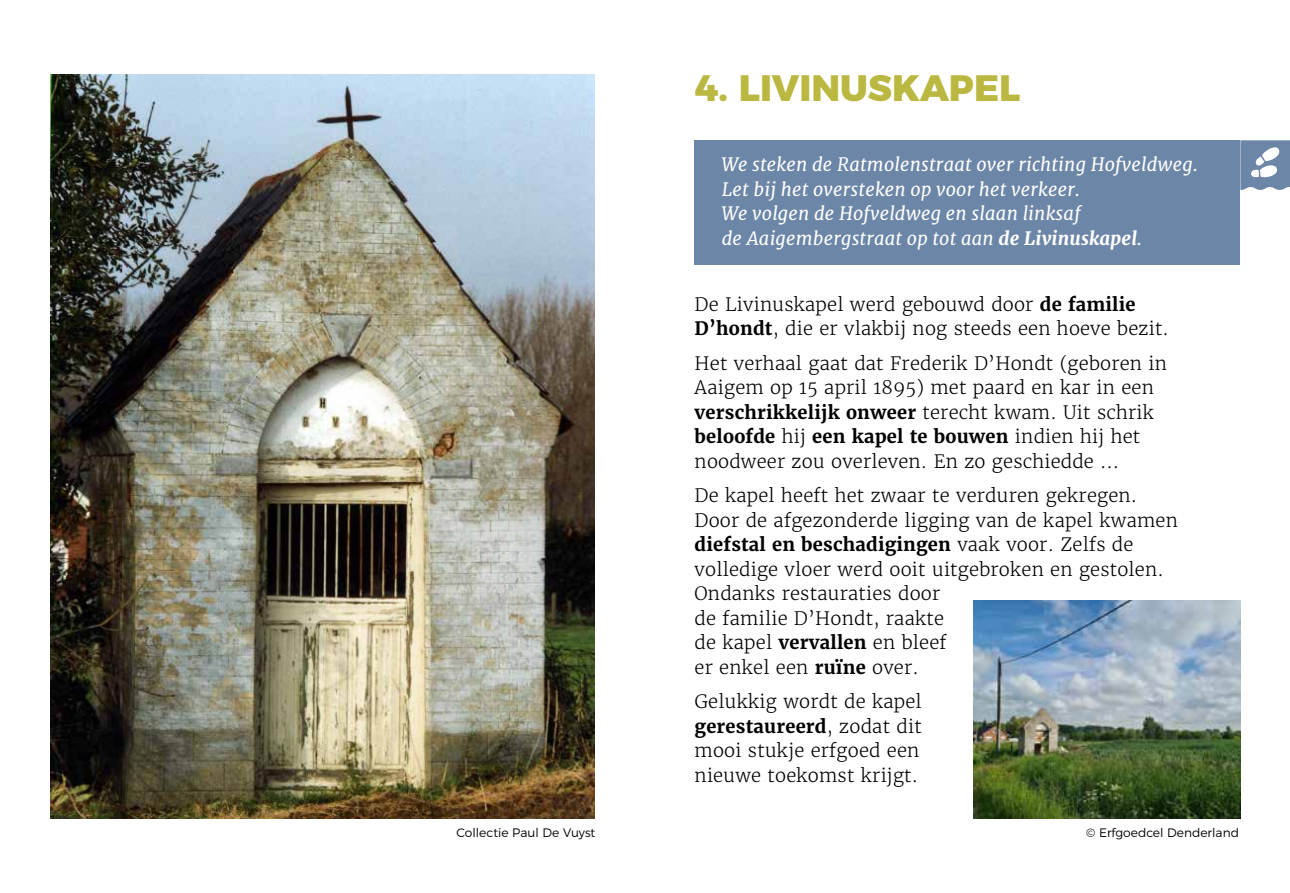
<style>
.page{position:relative;width:1290px;height:893px;background:#fff}
.page>*{position:absolute;margin:0;border:0;box-sizing:border-box;transform-origin:0 0}
.t1{font:800 36.75px "Montserrat";color:#bab840}
.t2{font:300 18.38px/24.5px "Merriweather";letter-spacing:.01em;color:#000}
.t3{font:italic 18.38px/24.5px "Merriweather";letter-spacing:.01em;color:#fff}
.t4{font:300 12.25px "Montserrat";color:#000}
.s1{font-weight:800}
.s2{font-weight:700}
</style>
<div class="page">
<div style="left:694px;top:140px;width:546px;height:124px;background:#6c86a7"></div>
<img style="left:50px;top:74px;width:544px;height:745px">
<img style="left:974px;top:600px;width:266px;height:219px">
<svg style="left:1240px;top:140px;width:50px;height:50px"></svg>
<h1 class="t1" style="left:694px;top:58px;width:327px">4. LIVINUSKAPEL</h1>
<p class="t3" style="left:722px;top:152px;width:477px">We steken de Ratmolenstraat over richting Hofveldweg.<br>Let bij het oversteken op voor het verkeer.<br>We volgen de Hofveldweg en slaan linksaf<br>de Aaigembergstraat op tot aan <span class="s1">de Livinuskapel</span>.</p>
<p class="t2" style="left:694px;top:292px;width:476px">De Livinuskapel werd gebouwd door <span class="s2">de familie<br>D’hondt</span>, die er vlakbij nog steeds een hoeve bezit.</p>
<p class="t2" style="left:694px;top:351px;width:474px">Het verhaal gaat dat Frederik D’Hondt (geboren in Aaigem op 15 april 1895) met paard en kar in een <span class="s2">verschrikkelijk onweer</span> terecht kwam. Uit schrik <span class="s2">beloofde</span> hij <span class="s2">een kapel te bouwen</span> indien hij het noodweer zou overleven. En zo geschiedde …</p>
<p class="t2" style="left:694px;top:483px;width:485px">De kapel heeft het zwaar te verduren gekregen.<br>Door de afgezonderde ligging van de kapel kwamen <span class="s2">diefstal en beschadigingen</span> vaak voor. Zelfs de volledige vloer werd ooit uitgebroken en gestolen.<br>Ondanks restauraties door<br>de familie D’Hondt, raakte<br>de kapel <span class="s2">vervallen</span> en bleef<br>er enkel een <span class="s2">ruïne</span> over.</p>
<p class="t2" style="left:694px;top:689px;width:229px">Gelukkig wordt de kapel <span class="s2">gerestaureerd</span>, zodat dit mooi stukje erfgoed een nieuwe toekomst krijgt.</p>
<p class="t4" style="left:456px;top:823px;width:140px">Collectie Paul De Vuyst</p>
<p class="t4" style="left:1086px;top:823px;width:154px">© Erfgoedcel Denderland</p>
</div>
